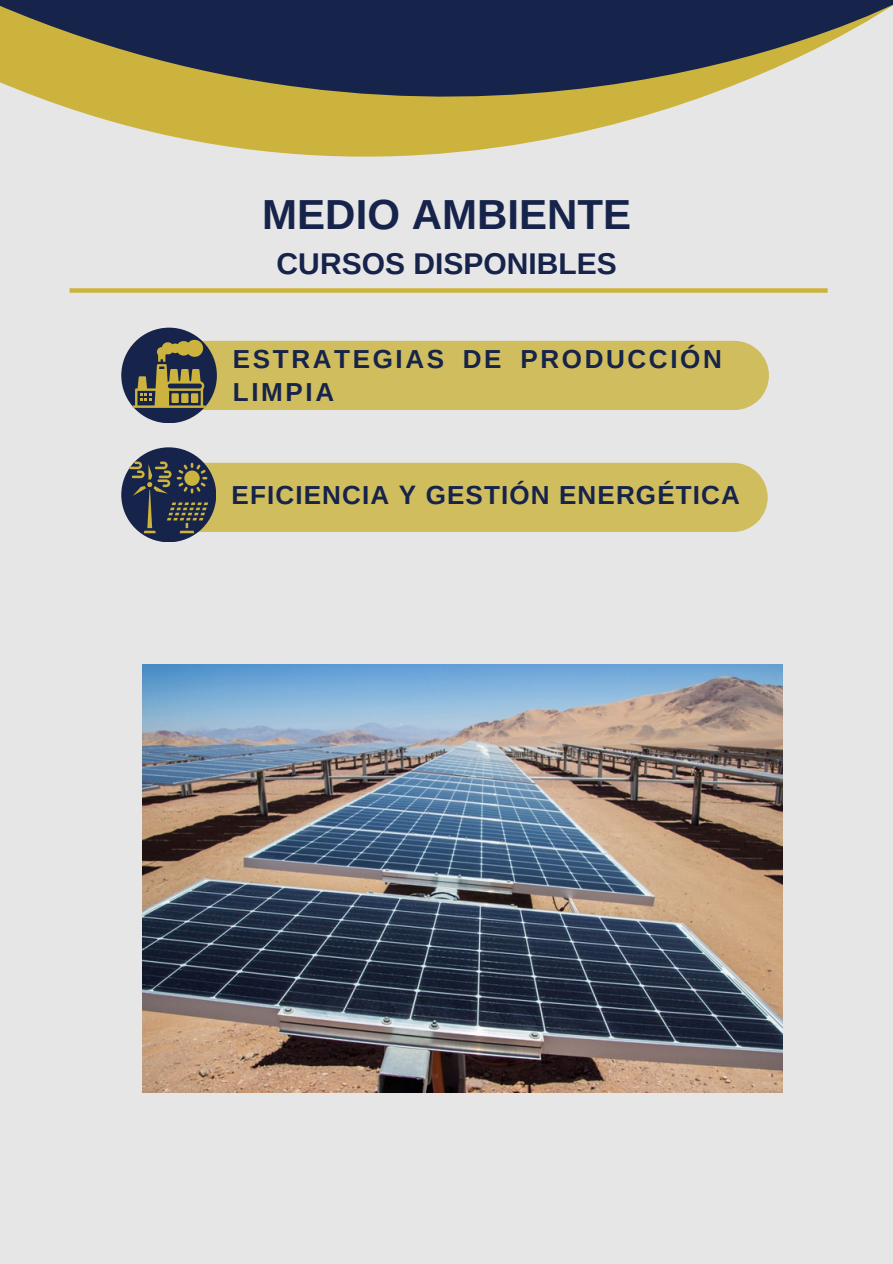
<style>
.page{position:relative;width:893px;height:1264px;background:#fff}
.page>*{position:absolute;margin:0;border:0;box-sizing:border-box;transform-origin:0 0}
.t1{font:700 42px "Arimo";color:#16234a}
.t2{font:700 30px "Arimo";color:#16234a}
.t3{font:700 26.1px/33.8px "Arimo";letter-spacing:.1em;color:#16234a}
.t4{font:700 26.1px "Arimo";letter-spacing:.045em;color:#16234a}
</style>
<div class="page">
<div style="left:0;top:0;width:892px;height:1263px;background:#e6e6e6"></div>
<div style="left:121px;top:447px;width:95px;height:95px;background:#16234a;border-radius:50%"></div>
<div style="left:70px;top:288px;width:757px;height:5px;background:#cbb33d"></div>
<div style="left:0;top:0;width:892px;height:146px;background:#16234a"></div>
<svg style="left:0;top:5px;width:892px;height:152px"></svg>
<div style="left:121px;top:327px;width:96px;height:96px;background:#16234a;border-radius:50%"></div>
<svg style="left:133px;top:340px;width:635px;height:70px"></svg>
<svg style="left:129px;top:461px;width:638px;height:72px"></svg>
<img style="left:142px;top:665px;width:640px;height:427px">
<p class="t1" style="left:262px;top:191px;width:370px">MEDIO AMBIENTE</p>
<p class="t2" style="left:276px;top:247px;width:341px">CURSOS DISPONIBLES</p>
<p class="t3" style="left:233px;top:341px;width:490px">ESTRATEGIAS DE PRODUCCIÓN<br>LIMPIA</p>
<p class="t4" style="left:231px;top:480px;width:510px">EFICIENCIA Y GESTIÓN ENERGÉTICA</p>
</div>
